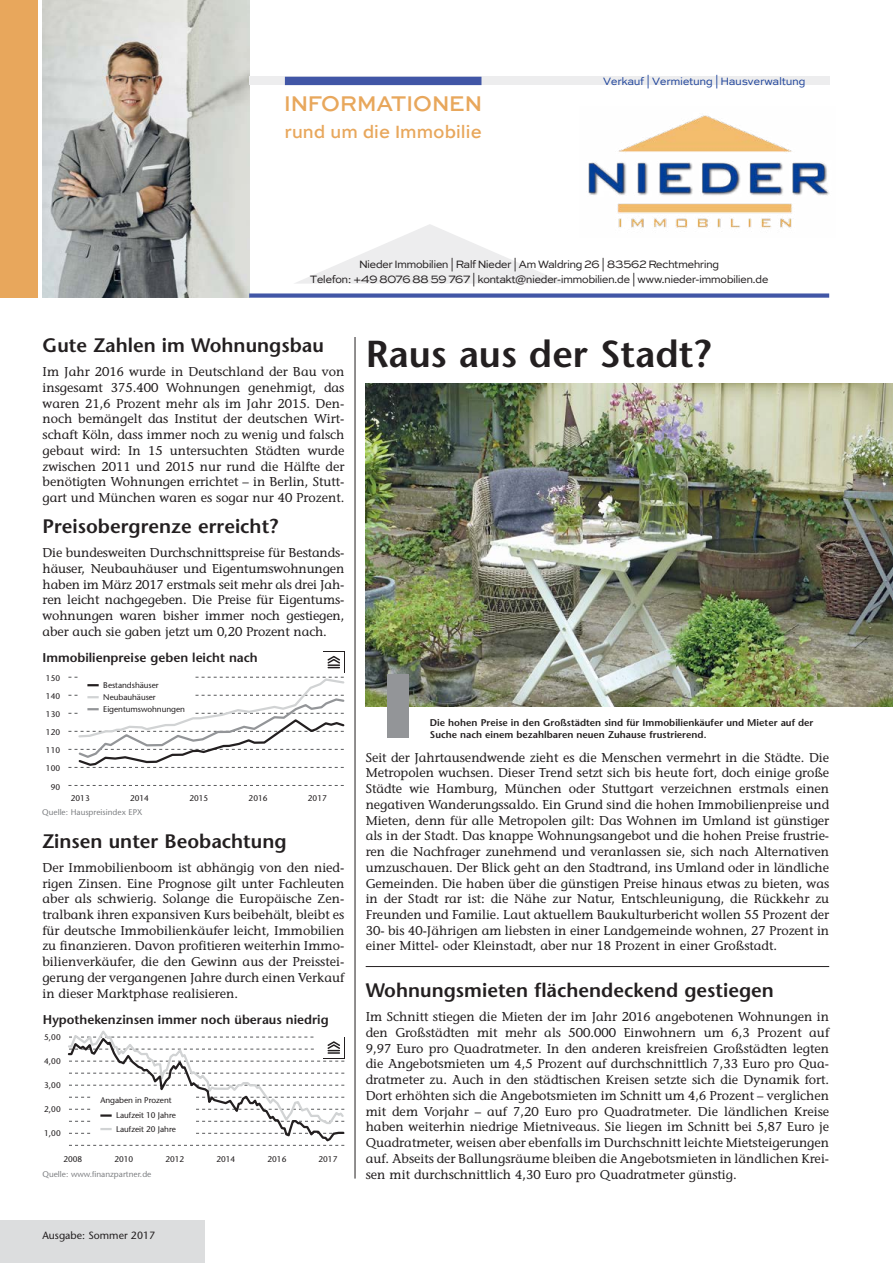
<style>
.page{position:relative;width:893px;height:1263px;background:#fff}
.page>*{position:absolute;margin:0;border:0;box-sizing:border-box;transform-origin:0 0}
.t1{font:600 37.5px "Stone Sans";color:#231f20}
.t2{font:500 22.5px "Sweet Sans On Air";letter-spacing:.05em;color:#e8a75c}
.t3{font:600 19.5px "Stone Sans";color:#231f20}
.t4{font:500 18.75px "Sweet Sans On Air";letter-spacing:.04em;color:#e8a75c}
.t5{font:12.75px/15.8px "Stone Informal";color:#231f20;text-align:justify}
.t6{font:600 12.75px "Stone Sans";color:#231f20}
.t7{font:11.25px/15px "Sweet Sans On Air";color:#231f20;text-align:center}
.t8{font:11.25px "Sweet Sans On Air";letter-spacing:.02em;color:#1e439b}
.t9{font:10.5px "Stone Sans";color:#231f20}
.t10{font:600 9.75px/11.7px "Stone Sans";color:#231f20}
.t11{font:8.25px/12px "Stone Sans";letter-spacing:-.005em;color:#231f20}
.t12{font:8.25px/18.1px "Stone Sans";color:#231f20;text-align:center}
.t13{font:8.25px "Stone Sans";color:#808285}
</style>
<div class="page">
<hr style="left:366px;top:966px;width:463px;height:1px;background:#231f20">
<hr style="left:355px;top:337px;width:1px;height:841px;background:#231f20">
<div style="left:0;top:1220px;width:204px;height:43px;background:#dcddde"></div>
<img style="left:366px;top:384px;width:527px;height:322px">
<div style="left:387px;top:674px;width:22px;height:64px;background:#939598"></div>
<svg style="left:67px;top:1030px;width:278px;height:116px"></svg>
<svg style="left:323px;top:651px;width:21px;height:1px"></svg>
<svg style="left:327px;top:656px;width:13px;height:12px"></svg>
<svg style="left:68px;top:785px;width:276px;height:1px"></svg>
<svg style="left:68px;top:677px;width:277px;height:91px"></svg>
<div style="left:0;top:0;width:37px;height:298px;background:#e8a75c"></div>
<svg style="left:295px;top:224px;width:270px;height:60px"></svg>
<img style="left:43px;top:0;width:206px;height:298px">
<div style="left:249px;top:293px;width:580px;height:5px;background:#4156a6"></div>
<div style="left:249px;top:77px;width:580px;height:8px;background:#ededee"></div>
<div style="left:285px;top:77px;width:196px;height:8px;background:#4156a6"></div>
<img style="left:588px;top:115px;width:241px;height:113px">
<h2 class="t2" style="left:285px;top:91px;width:198px">INFORMATIONEN</h2>
<h3 class="t4" style="left:285px;top:121px;width:198px">rund um die Immobilie</h3>
<p class="t8" style="left:603px;top:75px;width:204px">Verkauf | Vermietung | Hausverwaltung</p>
<p class="t7" style="left:310px;top:257px;width:460px">Nieder Immobilien | Ralf Nieder | Am Waldring 26 | 83562 Rechtmehring<br>Telefon: +49 8076 88 59 767 | kontakt@nieder-immobilien.de | www.nieder-immobilien.de</p>
<h3 class="t3" style="left:43px;top:333px;width:283px">Gute Zahlen im Wohnungsbau</h3>
<p class="t5" style="left:43px;top:364px;width:303px">Im Jahr 2016 wurde in Deutschland der Bau von insgesamt 375.400 Wohnungen genehmigt, das waren 21,6 Prozent mehr als im Jahr 2015. Den&shy;noch bemängelt das Institut der deutschen Wirt&shy;schaft Köln, dass immer noch zu wenig und falsch gebaut wird: In 15 untersuchten Städten wurde zwischen 2011 und 2015 nur rund die Hälfte der benötigten Wohnungen errichtet – in Berlin, Stutt&shy;gart und München waren es sogar nur 40 Prozent.</p>
<h3 class="t3" style="left:43px;top:514px;width:237px">Preisobergrenze erreicht?</h3>
<p class="t5" style="left:43px;top:545px;width:303px">Die bundesweiten Durchschnittspreise für Bestands&shy;häuser, Neubauhäuser und Eigentumswohnungen haben im März 2017 erstmals seit mehr als drei Jah&shy;ren leicht nachgegeben. Die Preise für Eigentums&shy;wohnungen waren bisher immer noch gestiegen, aber auch sie gaben jetzt um 0,20 Prozent nach.</p>
<p class="t6" style="left:43px;top:649px;width:217px">Immobilienpreise geben leicht nach</p>
<p class="t12" style="left:46px;top:669px;width:16px">150<br>140<br>130<br>120<br>110<br>100<br>90</p>
<p class="t11" style="left:103px;top:679px;width:83px">Bestandshäuser<br>Neubauhäuser<br>Eigentumswohnungen</p>
<p class="t12" style="left:71px;top:789px;width:20px">2013</p>
<p class="t12" style="left:130px;top:789px;width:20px">2014</p>
<p class="t12" style="left:189px;top:789px;width:20px">2015</p>
<p class="t12" style="left:249px;top:789px;width:20px">2016</p>
<p class="t12" style="left:308px;top:789px;width:20px">2017</p>
<p class="t13" style="left:42px;top:807px;width:102px">Quelle: Hauspreisindex EPX</p>
<h3 class="t3" style="left:42px;top:829px;width:246px">Zinsen unter Beobachtung</h3>
<p class="t5" style="left:42px;top:859px;width:303px">Der Immobilienboom ist abhängig von den nied&shy;rigen Zinsen. Eine Prognose gilt unter Fachleuten aber als schwierig. Solange die Europäische Zen&shy;tralbank ihren expansiven Kurs beibehält, bleibt es für deutsche Immobilienkäufer leicht, Immobilien zu finanzieren. Davon profitieren weiterhin Immo&shy;bilienverkäufer, die den Gewinn aus der Preisstei&shy;gerung der vergangenen Jahre durch einen Verkauf in dieser Marktphase realisieren.</p>
<p class="t6" style="left:43px;top:1011px;width:287px">Hypothekenzinsen immer noch überaus niedrig</p>
<p class="t12" style="left:44px;top:1027px;width:18px">5,00</p>
<p class="t12" style="left:44px;top:1052px;width:18px">4,00</p>
<p class="t12" style="left:44px;top:1076px;width:18px">3,00</p>
<p class="t12" style="left:44px;top:1100px;width:18px">2,00</p>
<p class="t12" style="left:44px;top:1124px;width:18px">1,00</p>
<p class="t11" style="left:116px;top:1093px;width:61px;line-height:15px;text-indent:-16px">Angaben in Prozent<br>Laufzeit 10 Jahre</p>
<p class="t11" style="left:116px;top:1123px;width:61px">Laufzeit 20 Jahre</p>
<p class="t12" style="left:63px;top:1149px;width:20px">2008</p>
<p class="t12" style="left:114px;top:1149px;width:20px">2010</p>
<p class="t12" style="left:165px;top:1149px;width:20px">2012</p>
<p class="t12" style="left:216px;top:1149px;width:20px">2014</p>
<p class="t12" style="left:267px;top:1149px;width:20px">2016</p>
<p class="t12" style="left:318px;top:1149px;width:20px">2017</p>
<p class="t13" style="left:42px;top:1169px;width:110px">Quelle: www.finanzpartner.de</p>
<p class="t9" style="left:43px;top:1229px;width:114px">Ausgabe: Sommer 2017</p>
<h1 class="t1" style="left:366px;top:330px;width:346px">Raus aus der Stadt?</h1>
<p class="t10" style="left:430px;top:717px;width:385px">Die hohen Preise in den Großstädten sind für Immobilienkäufer und Mieter auf der<br>Suche nach einem bezahlbaren neuen Zuhause frustrierend.</p>
<p class="t5" style="left:366px;top:749px;width:465px">Seit der Jahrtausendwende zieht es die Menschen vermehrt in die Städte. Die Metropolen wuchsen. Dieser Trend setzt sich bis heute fort, doch einige große Städte wie Hamburg, München oder Stuttgart verzeichnen erstmals einen negativen Wanderungssaldo. Ein Grund sind die hohen Immobilienpreise und Mieten, denn für alle Metropolen gilt: Das Wohnen im Umland ist günstiger als in der Stadt. Das knappe Wohnungsangebot und die hohen Preise frustrie&shy;ren die Nachfrager zunehmend und veranlassen sie, sich nach Alternativen umzuschauen. Der Blick geht an den Stadtrand, ins Umland oder in ländliche Gemeinden. Die haben über die günstigen Preise hinaus etwas zu bieten, was in der Stadt rar ist: die Nähe zur Natur, Entschleunigung, die Rückkehr zu Freunden und Familie. Laut aktuellem Baukulturbericht wollen 55 Prozent der 30- bis 40-Jährigen am liebsten in einer Landgemeinde wohnen, 27 Prozent in einer Mittel- oder Kleinstadt, aber nur 18 Prozent in einer Großstadt.</p>
<h3 class="t3" style="left:366px;top:978px;width:410px">Wohnungsmieten flächendeckend gestiegen</h3>
<p class="t5" style="left:366px;top:1009px;width:465px">Im Schnitt stiegen die Mieten der im Jahr 2016 angebotenen Wohnungen in den Großstädten mit mehr als 500.000 Einwohnern um 6,3 Prozent auf 9,97 Euro pro Quadratmeter. In den anderen kreisfreien Großstädten legten die Angebotsmieten um 4,5 Prozent auf durchschnittlich 7,33 Euro pro Qua&shy;dratmeter zu. Auch in den städtischen Kreisen setzte sich die Dynamik fort.<br>Dort erhöhten sich die Angebotsmieten im Schnitt um 4,6 Prozent – verglichen mit dem Vorjahr – auf 7,20 Euro pro Quadratmeter. Die ländlichen Kreise haben weiterhin niedrige Mietniveaus. Sie liegen im Schnitt bei 5,87 Euro je Quadratmeter, weisen aber ebenfalls im Durchschnitt leichte Mietsteigerungen auf. Abseits der Ballungsräume bleiben die Angebotsmieten in ländlichen Krei&shy;sen mit durchschnittlich 4,30 Euro pro Quadratmeter günstig.</p>
</div>
